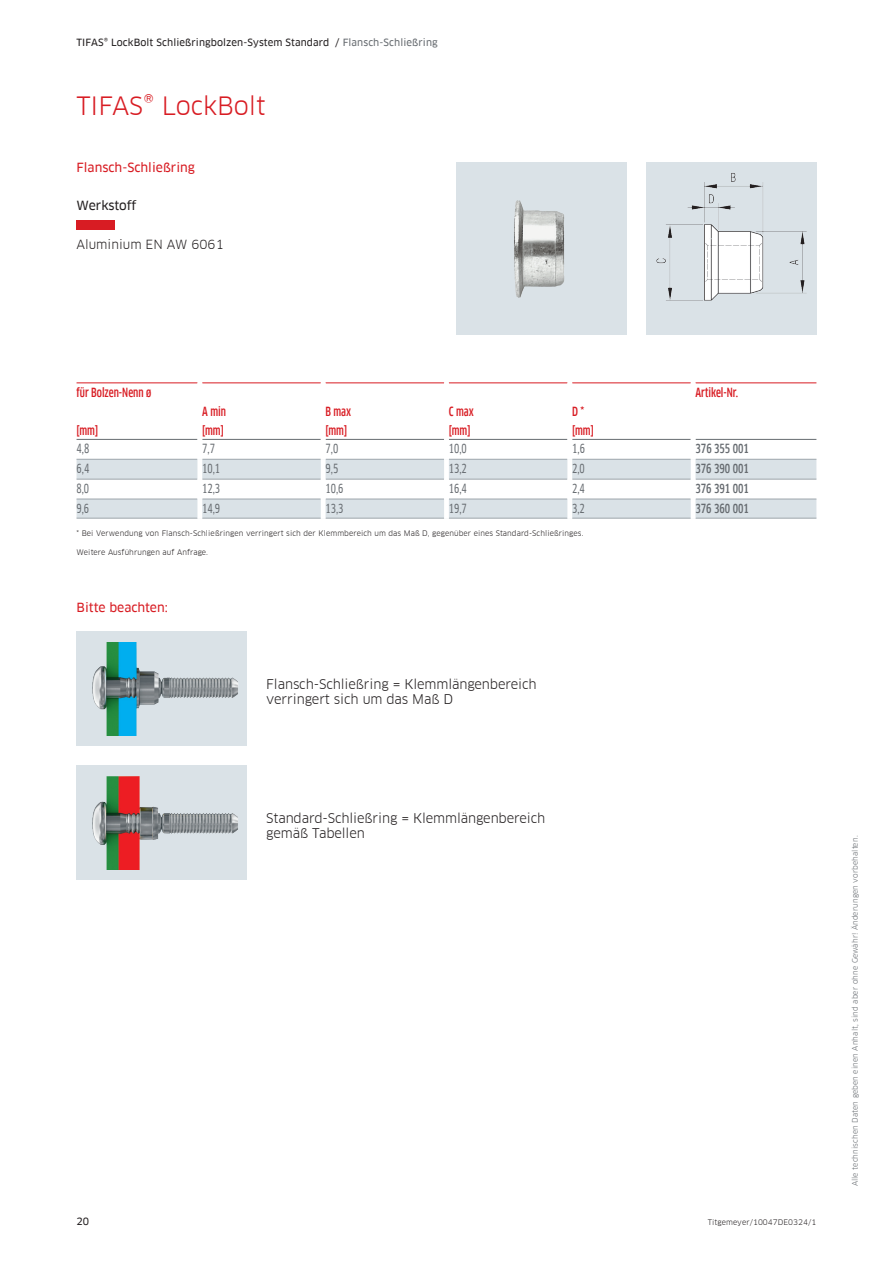
<style>
.page{position:relative;width:893px;height:1263px;background:#fff}
.page>*{position:absolute;margin:0;border:0;box-sizing:border-box;transform-origin:0 0}
.t1{font:24.75px "Clan Offc Pro";letter-spacing:-.005em;color:#d81c23}
.t2{font:13.2px/15.3px "Clan Offc Pro";letter-spacing:-.01em;color:#231f20}
.t3{font:12.3px "Clan Offc Pro Cond News";color:#666b70}
.t4{font:500 condensed 12.3px/19.2px "Clan Offc Pro";color:#d81c23}
.t5{font:500 condensed 12.3px "Clan Offc Pro";color:#666b70}
.t6{font:12.3px "Clan Offc Pro News";color:#d81c23}
.t7{font:12.3px "Clan Offc Pro";color:#231f20}
.t8{font:12.3px "Clan Offc Pro News";letter-spacing:-.01em;color:#231f20}
.t9{font:9.75px "Clan Offc Pro News";letter-spacing:.01em;color:#231f20}
.t10{font:7.5px "Clan Offc Pro";letter-spacing:.01em;color:#231f20}
.t11{font:7.5px "Clan Offc Pro";letter-spacing:.01em;color:#666b70}
.s1{color:#666b70}
</style>
<div class="page">
<img style="left:646px;top:164px;width:170px;height:170px">
<img style="left:456px;top:164px;width:170px;height:170px">
<div style="left:77px;top:765px;width:170px;height:115px;background:#dae2e7"></div>
<img style="left:92px;top:776px;width:146px;height:94px">
<div style="left:77px;top:631px;width:170px;height:115px;background:#dae2e7"></div>
<img style="left:92px;top:642px;width:146px;height:94px">
<div style="left:77px;top:220px;width:38px;height:10px;background:#d81c23"></div>
<svg style="left:77px;top:460px;width:739px;height:58px"></svg>
<hr style="left:77px;top:383px;width:120px;height:1px;background:#d81c23">
<hr style="left:202px;top:383px;width:119px;height:1px;background:#d81c23">
<hr style="left:326px;top:383px;width:118px;height:1px;background:#d81c23">
<hr style="left:449px;top:383px;width:118px;height:1px;background:#d81c23">
<hr style="left:572px;top:383px;width:119px;height:1px;background:#d81c23">
<hr style="left:695px;top:383px;width:121px;height:1px;background:#d81c23">
<hr style="left:77px;top:439px;width:120px;height:1px;background:#666b70">
<hr style="left:202px;top:439px;width:119px;height:1px;background:#666b70">
<hr style="left:326px;top:439px;width:118px;height:1px;background:#666b70">
<hr style="left:449px;top:439px;width:118px;height:1px;background:#666b70">
<hr style="left:572px;top:439px;width:119px;height:1px;background:#666b70">
<hr style="left:695px;top:439px;width:121px;height:1px;background:#666b70">
<hr style="left:77px;top:459px;width:120px;height:1px;background:#9da5ab">
<hr style="left:202px;top:459px;width:119px;height:1px;background:#9da5ab">
<hr style="left:326px;top:459px;width:118px;height:1px;background:#9da5ab">
<hr style="left:449px;top:459px;width:118px;height:1px;background:#9da5ab">
<hr style="left:572px;top:459px;width:119px;height:1px;background:#9da5ab">
<hr style="left:695px;top:459px;width:121px;height:1px;background:#9da5ab">
<hr style="left:77px;top:479px;width:120px;height:1px;background:#9da5ab">
<hr style="left:202px;top:479px;width:119px;height:1px;background:#9da5ab">
<hr style="left:326px;top:479px;width:118px;height:1px;background:#9da5ab">
<hr style="left:449px;top:479px;width:118px;height:1px;background:#9da5ab">
<hr style="left:572px;top:479px;width:119px;height:1px;background:#9da5ab">
<hr style="left:695px;top:479px;width:121px;height:1px;background:#9da5ab">
<hr style="left:77px;top:499px;width:120px;height:1px;background:#9da5ab">
<hr style="left:202px;top:499px;width:119px;height:1px;background:#9da5ab">
<hr style="left:326px;top:499px;width:118px;height:1px;background:#9da5ab">
<hr style="left:449px;top:499px;width:118px;height:1px;background:#9da5ab">
<hr style="left:572px;top:499px;width:119px;height:1px;background:#9da5ab">
<hr style="left:695px;top:499px;width:121px;height:1px;background:#9da5ab">
<hr style="left:77px;top:518px;width:120px;height:1px;background:#9da5ab">
<hr style="left:202px;top:518px;width:119px;height:1px;background:#9da5ab">
<hr style="left:326px;top:518px;width:118px;height:1px;background:#9da5ab">
<hr style="left:449px;top:518px;width:118px;height:1px;background:#9da5ab">
<hr style="left:572px;top:518px;width:119px;height:1px;background:#9da5ab">
<hr style="left:695px;top:518px;width:121px;height:1px;background:#9da5ab">
<div style="left:197px;top:459px;width:5px;height:20px;background:#fff"></div>
<div style="left:321px;top:459px;width:5px;height:20px;background:#fff"></div>
<div style="left:444px;top:459px;width:5px;height:20px;background:#fff"></div>
<div style="left:567px;top:459px;width:5px;height:20px;background:#fff"></div>
<hr style="left:691px;top:459px;width:4px;height:20px;background:#fff">
<div style="left:197px;top:479px;width:5px;height:20px;background:#fff"></div>
<div style="left:321px;top:479px;width:5px;height:20px;background:#fff"></div>
<div style="left:444px;top:479px;width:5px;height:20px;background:#fff"></div>
<div style="left:567px;top:479px;width:5px;height:20px;background:#fff"></div>
<hr style="left:691px;top:479px;width:4px;height:20px;background:#fff">
<div style="left:197px;top:499px;width:5px;height:19px;background:#fff"></div>
<div style="left:321px;top:499px;width:5px;height:19px;background:#fff"></div>
<div style="left:444px;top:499px;width:5px;height:19px;background:#fff"></div>
<div style="left:567px;top:499px;width:5px;height:19px;background:#fff"></div>
<hr style="left:691px;top:499px;width:4px;height:19px;background:#fff">
<h3 class="t9" style="left:77px;top:37px;width:363px">TIFAS® LockBolt Schließringbolzen-System Standard / <span class="s1">Flansch-Schließring</span></h3>
<h1 class="t1" style="left:77px;top:91px;width:191px">TIFAS® LockBolt</h1>
<h3 class="t6" style="left:77px;top:160px;width:120px">Flansch-Schließring</h3>
<h3 class="t8" style="left:77px;top:199px;width:62px">Werkstoff</h3>
<h3 class="t7" style="left:77px;top:237px;width:149px">Aluminium EN AW 6061</h3>
<h3 class="t4" style="left:77px;top:383px;width:76px">für Bolzen-Nenn ø</h3>
<h3 class="t4" style="left:77px;top:421px;width:23px">[mm]</h3>
<h3 class="t4" style="left:202px;top:402px;width:25px">A min [mm]</h3>
<h3 class="t4" style="left:326px;top:402px;width:27px">B max [mm]</h3>
<h3 class="t4" style="left:449px;top:402px;width:26px">C max [mm]</h3>
<h3 class="t4" style="left:572px;top:402px;width:23px">D * [mm]</h3>
<h3 class="t4" style="left:695px;top:383px;width:44px">Artikel-Nr.</h3>
<h3 class="t3" style="left:77px;top:442px;width:14px">4,8</h3>
<h3 class="t3" style="left:202px;top:442px;width:14px">7,7</h3>
<h3 class="t3" style="left:326px;top:442px;width:14px">7,0</h3>
<h3 class="t3" style="left:449px;top:442px;width:20px">10,0</h3>
<h3 class="t3" style="left:572px;top:442px;width:14px">1,6</h3>
<h3 class="t5" style="left:695px;top:442px;width:55px">376 355 001</h3>
<h3 class="t3" style="left:77px;top:462px;width:14px">6,4</h3>
<h3 class="t3" style="left:202px;top:462px;width:20px">10,1</h3>
<h3 class="t3" style="left:326px;top:462px;width:14px">9,5</h3>
<h3 class="t3" style="left:449px;top:462px;width:20px">13,2</h3>
<h3 class="t3" style="left:572px;top:462px;width:14px">2,0</h3>
<h3 class="t5" style="left:695px;top:462px;width:55px">376 390 001</h3>
<h3 class="t3" style="left:76px;top:482px;width:14px">8,0</h3>
<h3 class="t3" style="left:202px;top:482px;width:20px">12,3</h3>
<h3 class="t3" style="left:325px;top:482px;width:20px">10,6</h3>
<h3 class="t3" style="left:449px;top:482px;width:20px">16,4</h3>
<h3 class="t3" style="left:572px;top:482px;width:14px">2,4</h3>
<h3 class="t5" style="left:695px;top:482px;width:55px">376 391 001</h3>
<h3 class="t3" style="left:76px;top:502px;width:14px">9,6</h3>
<h3 class="t3" style="left:202px;top:502px;width:20px">14,9</h3>
<h3 class="t3" style="left:325px;top:502px;width:20px">13,3</h3>
<h3 class="t3" style="left:449px;top:502px;width:20px">19,7</h3>
<h3 class="t3" style="left:572px;top:502px;width:14px">3,2</h3>
<h3 class="t5" style="left:695px;top:501px;width:55px">376 360 001</h3>
<p class="t10" style="left:77px;top:529px;width:508px">* Bei Verwendung von Flansch-Schließringen verringert sich der Klemmbereich um das Maß D, gegenüber eines Standard-Schließringes.</p>
<p class="t10" style="left:77px;top:548px;width:133px">Weitere Ausführungen auf Anfrage.</p>
<h3 class="t6" style="left:77px;top:601px;width:93px">Bitte beachten:</h3>
<h2 class="t2" style="left:266px;top:676px;width:272px">Flansch-Schließring = Klemmlängenbereich verringert sich um das Maß D</h2>
<h2 class="t2" style="left:266px;top:810px;width:281px">Standard-Schließring = Klemmlängenbereich gemäß Tabellen</h2>
<h3 class="t9" style="left:77px;top:1215px;width:14px">20</h3>
<p class="t10" style="left:708px;top:1217px;width:110px">Titgemeyer/10047DE0324/1</p>
<p class="t11" style="left:850px;top:1186px;width:352px;rotate:-90deg">Alle technischen Daten geben einen Anhalt, sind aber ohne Gewähr! Änderungen vorbehalten.</p>
</div>
